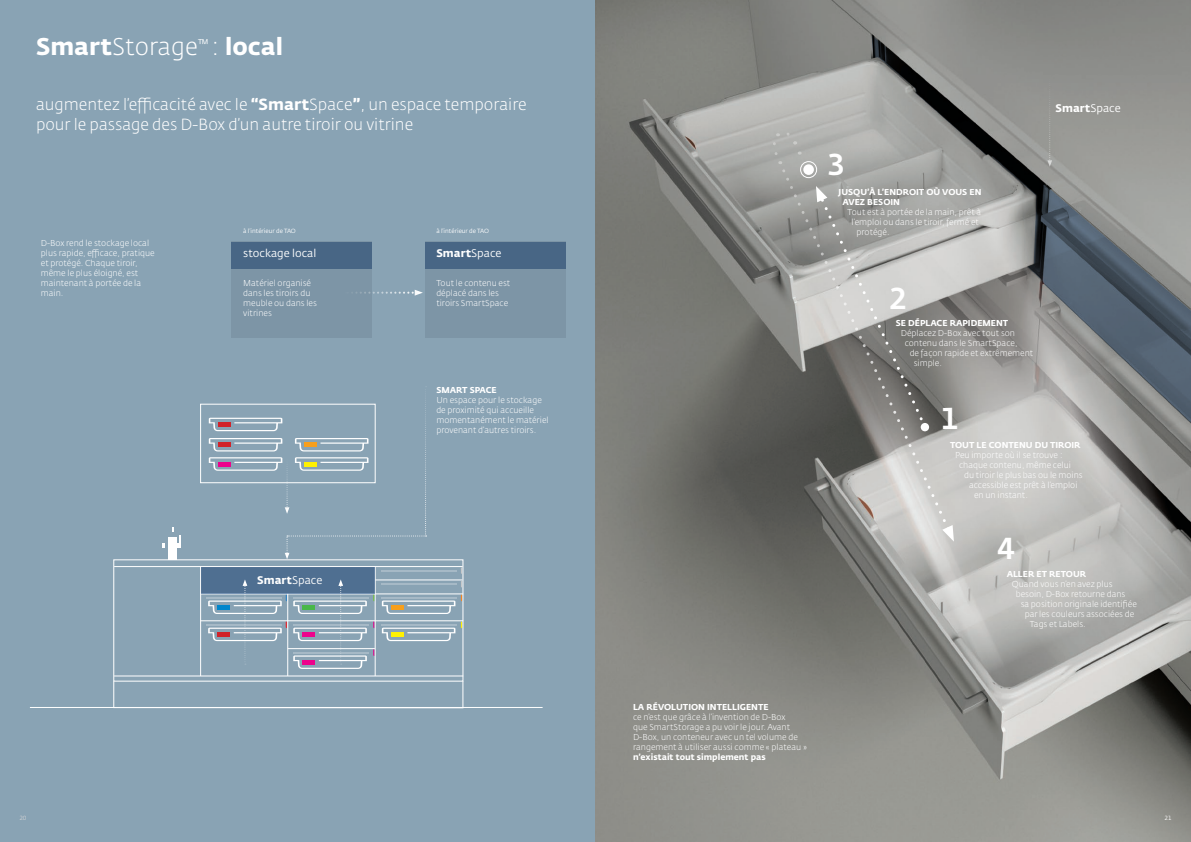
<style>
.page{position:relative;width:1191px;height:842px;background:#fff}
.page>*{position:absolute;margin:0;border:0;box-sizing:border-box;transform-origin:0 0}
.t1{font:500 30px "Fedra Sans Std";color:#fff}
.t2{font:700 24px "Fedra Sans Std";color:#fff}
.t3{font:300 16px/20px "Fedra Sans Std";color:#fff}
.t4{font:700 11px "Fedra Sans Std";color:#fff}
.t5{font:11px "Fedra Sans Std";color:#fff}
.t6{font:300 8.5px/10px "Fedra Sans Std";color:#fff}
.t7{font:700 8.5px/10px "Fedra Sans Std";color:#fff}
.t8{font:6px "Fedra Sans Std";color:#fff}
.t9{font:6px "Fedra Sans Std";color:#d1d2d4}
.s1{font-weight:300}
.s2{font-weight:700}
.s3{font-weight:400}
</style>
<div class="page">
<div style="left:0;top:0;width:595px;height:842px;background:#89a3b4"></div>
<img style="left:595px;top:0;width:596px;height:842px">
<svg style="left:113px;top:559px;width:350px;height:122px"></svg>
<hr style="left:114px;top:566px;width:348px;height:1px;background:#fff">
<hr style="left:200px;top:566px;width:1px;height:110px;background:#fff">
<hr style="left:287px;top:594px;width:1px;height:82px;background:#fff">
<hr style="left:375px;top:566px;width:1px;height:110px;background:#fff">
<div style="left:168px;top:537px;width:8px;height:22px;background:#fff"></div>
<svg style="left:162px;top:544px;width:3px;height:4px"></svg>
<svg style="left:172px;top:527px;width:9px;height:21px"></svg>
<hr style="left:114px;top:676px;width:349px;height:1px;background:#fff">
<hr style="left:200px;top:620px;width:263px;height:1px;background:#fff">
<hr style="left:288px;top:648px;width:87px;height:1px;background:#fff">
<hr style="left:375px;top:580px;width:87px;height:1px;background:#fff">
<hr style="left:200px;top:594px;width:263px;height:1px;background:#fff">
<div style="left:113px;top:681px;width:350px;height:27px;border:1px solid #fff"></div>
<hr style="left:206px;top:598px;width:75px;height:1px;background:#fff">
<hr style="left:206px;top:624px;width:75px;height:2px;background:#fff">
<hr style="left:293px;top:598px;width:76px;height:1px;background:#fff">
<hr style="left:293px;top:624px;width:76px;height:2px;background:#fff">
<hr style="left:381px;top:598px;width:75px;height:1px;background:#fff">
<hr style="left:381px;top:584px;width:75px;height:1px;background:#fff">
<hr style="left:381px;top:570px;width:75px;height:2px;background:#fff">
<hr style="left:381px;top:624px;width:75px;height:2px;background:#fff">
<hr style="left:293px;top:652px;width:76px;height:2px;background:#fff">
<svg style="left:382px;top:600px;width:73px;height:14px"></svg>
<svg style="left:382px;top:628px;width:73px;height:13px"></svg>
<hr style="left:30px;top:707px;width:512px;height:1px;background:#fff">
<div style="left:201px;top:567px;width:173px;height:26px;background:#4f6f91"></div>
<svg style="left:209px;top:400px;width:217px;height:159px"></svg>
<svg style="left:208px;top:579px;width:79px;height:86px"></svg>
<svg style="left:293px;top:579px;width:74px;height:90px"></svg>
<svg style="left:373px;top:290px;width:50px;height:6px"></svg>
<svg style="left:232px;top:242px;width:140px;height:96px;fill:#7d95a6"></svg>
<svg style="left:425px;top:242px;width:140px;height:96px;fill:#7d95a6"></svg>
<svg style="left:871px;top:35px;width:320px;height:393px;background:#8a8c8c"></svg>
<svg style="left:779px;top:167px;width:173px;height:366px;background:#969693"></svg>
<svg style="left:771px;top:130px;width:30px;height:34px"></svg>
<svg style="left:942px;top:525px;width:12px;height:17px"></svg>
<div style="left:800px;top:161px;width:17px;height:17px;border:1px solid #fff;border-radius:50%"></div>
<div style="left:803px;top:164px;width:11px;height:11px;background:#fff;border-radius:50%"></div>
<svg style="left:1047px;top:70px;width:5px;height:97px"></svg>
<h2 class="t2" style="left:36px;top:31px;width:249px">Smart<span class="s1">Storage</span><sup>™</sup> <span class="s1">:</span> local</h2>
<h3 class="t3" style="left:36px;top:95px;width:492px">augmentez l’efficacité avec le <span class="s2">“Smart</span>Space<span class="s2">”</span>, un espace temporaire pour le passage des D-Box d’un autre tiroir ou vitrine</h3>
<p class="t6" style="left:41px;top:238px;width:115px">D-Box rend le stockage local plus rapide, efficace, pratique et protégé. Chaque tiroir, même le plus éloigné, est maintenant à portée de la main.</p>
<p class="t8" style="left:243px;top:227px;width:54px">à l’intérieur de TAO</p>
<p class="t8" style="left:436px;top:227px;width:54px">à l’intérieur de TAO</p>
<p class="t5" style="left:243px;top:246px;width:75px">stockage local</p>
<p class="t4" style="left:436px;top:246px;width:67px">Smart<span class="s3">Space</span></p>
<p class="t6" style="left:243px;top:278px;width:75px">Matériel organisé dans les tiroirs du meuble ou dans les vitrines</p>
<p class="t6" style="left:436px;top:278px;width:75px">Tout le contenu est déplacé dans les tiroirs SmartSpace</p>
<p class="t4" style="left:257px;top:573px;width:67px">Smart<span class="s3">Space</span></p>
<p class="t7" style="left:436px;top:385px;width:62px">SMART SPACE</p>
<p class="t6" style="left:436px;top:395px;width:114px">Un espace pour le stockage de proximité qui accueille momentanément le matériel provenant d’autres tiroirs.</p>
<h1 class="t1" style="left:826px;top:146px;width:19px">3</h1>
<p class="t7" style="left:842px;top:187px;width:140px;text-indent:-4px">JUSQU’À L’ENDROIT OÙ VOUS EN<br>AVEZ BESOIN</p>
<p class="t6" style="left:847px;top:207px;width:135px">Tout est à portée de la main, prêt à</p>
<p class="t6" style="left:851px;top:217px;width:129px">l’emploi ou dans le tiroir, fermé et</p>
<p class="t6" style="left:856px;top:227px;width:35px">protégé.</p>
<h1 class="t1" style="left:889px;top:280px;width:19px">2</h1>
<p class="t7" style="left:895px;top:318px;width:114px">SE DÉPLACE RAPIDEMENT</p>
<p class="t6" style="left:900px;top:328px;width:116px">Déplacez D-Box avec tout son</p>
<p class="t6" style="left:904px;top:338px;width:114px">contenu dans le SmartSpace,</p>
<p class="t6" style="left:909px;top:348px;width:125px">de façon rapide et extrêmement</p>
<p class="t6" style="left:913px;top:358px;width:30px">simple.</p>
<h1 class="t1" style="left:941px;top:400px;width:19px">1</h1>
<p class="t4" style="left:1055px;top:102px;width:67px">Smart<span class="s3">Space</span></p>
<p class="t7" style="left:950px;top:440px;width:132px">TOUT LE CONTENU DU TIROIR</p>
<p class="t6" style="left:955px;top:450px;width:109px">Peu importe où il se trouve :</p>
<p class="t6" style="left:959px;top:460px;width:113px">chaque contenu, même celui</p>
<p class="t6" style="left:964px;top:470px;width:120px">du tiroir le plus bas ou le moins</p>
<p class="t6" style="left:969px;top:480px;width:110px">accessible est prêt à l’emploi</p>
<p class="t6" style="left:974px;top:490px;width:55px">en un instant.</p>
<h1 class="t1" style="left:997px;top:529px;width:19px">4</h1>
<p class="t7" style="left:1006px;top:569px;width:81px">ALLER ET RETOUR</p>
<p class="t6" style="left:1011px;top:579px;width:103px">Quand vous n’en avez plus</p>
<p class="t6" style="left:1015px;top:589px;width:111px">besoin, D-Box retourne dans</p>
<p class="t6" style="left:1020px;top:599px;width:118px">sa position originale identifiée</p>
<p class="t6" style="left:1024px;top:609px;width:111px">par les couleurs associées de</p>
<p class="t6" style="left:1029px;top:619px;width:58px">Tags et Labels.</p>
<p class="t7" style="left:633px;top:702px;width:137px">LA RÉVOLUTION INTELLIGENTE</p>
<p class="t6" style="left:633px;top:712px;width:175px">ce n’est que grâce à l’invention de D-Box<br>que SmartStorage a pu voir le jour. Avant D-Box, un conteneur avec un tel volume de rangement à utiliser aussi comme « plateau »</p>
<p class="t7" style="left:633px;top:752px;width:134px">n’existait tout simplement pas</p>
<p class="t9" style="left:19px;top:814px;width:9px">20</p>
<p class="t8" style="left:1164px;top:814px;width:9px">21</p>
</div>
